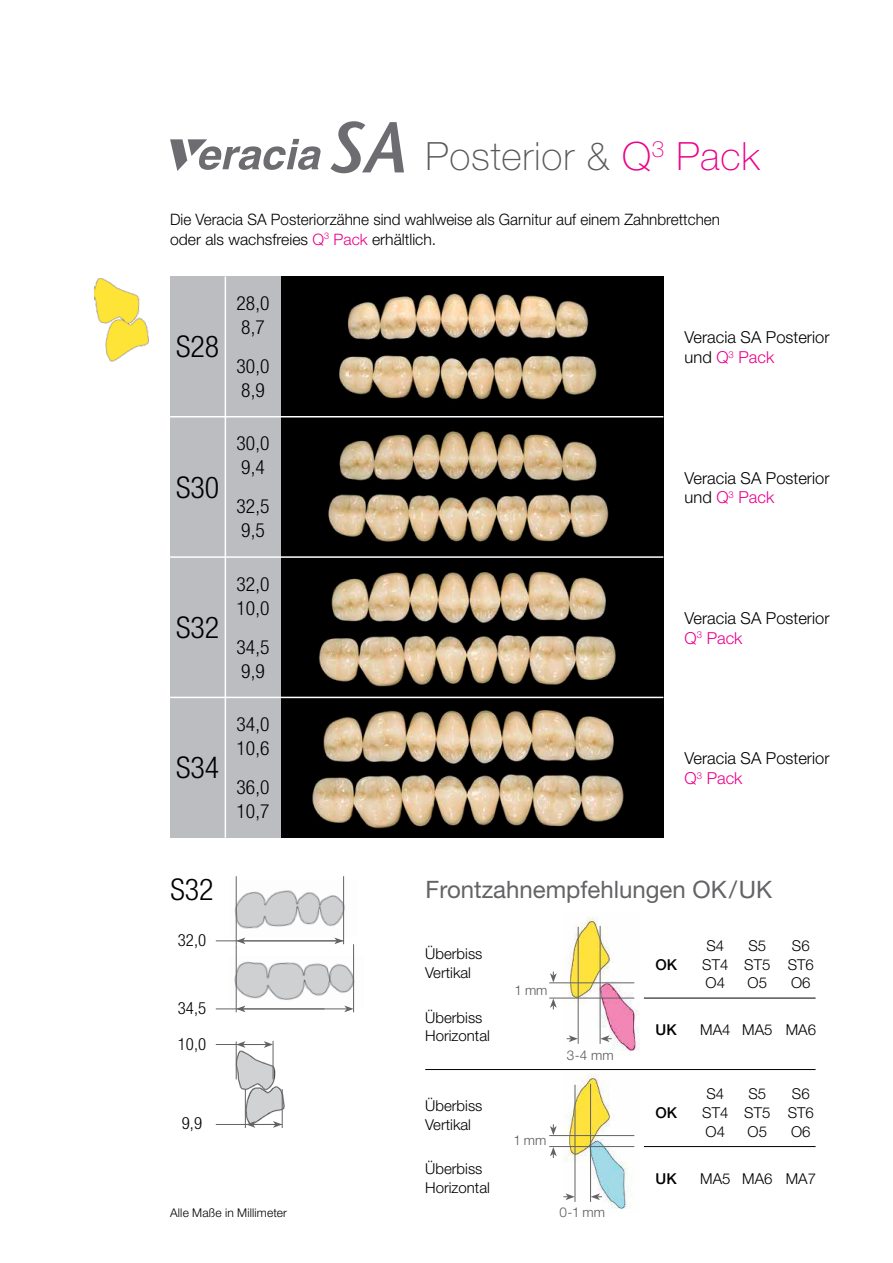
<style>
.page{position:relative;width:893px;height:1263px;background:#fff}
.page>*{position:absolute;margin:0;border:0;box-sizing:border-box;transform-origin:0 0}
.t1{font:100 39px "Helvetica Neue";letter-spacing:.02em;color:#57595b}
.t2{font:300 condensed 30px "Helvetica Neue";color:#000}
.t3{font:24px "Helvetica Neue";color:#636366}
.t4{font:300 condensed 19.5px/24px "Helvetica Neue";color:#000}
.t5{font:300 condensed 16.8px/36px "Helvetica Neue";color:#000}
.t6{font:300 16.5px/19.8px "Helvetica Neue";color:#000}
.t7{font:300 15.75px/19.5px "Helvetica Neue";color:#000}
.t8{font:300 15px/18.8px "Helvetica Neue";color:#000}
.t9{font:500 15px "Helvetica Neue";color:#000}
.t10{font:300 13.5px "Helvetica Neue";color:#57595b}
.t11{font:300 12px "Helvetica Neue";letter-spacing:.01em;color:#000}
.s1{color:#ec008b}
</style>
<div class="page">
<img style="left:564px;top:916px;width:76px;height:135px">
<img style="left:564px;top:1070px;width:76px;height:139px">
<img style="left:95px;top:278px;width:54px;height:84px">
<div style="left:281px;top:276px;width:382px;height:141px;background:#000"></div>
<div style="left:281px;top:417px;width:382px;height:140px;background:#000"></div>
<div style="left:281px;top:557px;width:382px;height:140px;background:#000"></div>
<div style="left:281px;top:697px;width:382px;height:141px;background:#000"></div>
<img style="left:347px;top:293px;width:242px;height:47px">
<img style="left:339px;top:431px;width:258px;height:50px">
<img style="left:331px;top:571px;width:275px;height:53px">
<img style="left:323px;top:709px;width:291px;height:55px">
<img style="left:339px;top:355px;width:258px;height:45px">
<img style="left:328px;top:494px;width:281px;height:48px">
<img style="left:318px;top:635px;width:298px;height:52px">
<img style="left:312px;top:774px;width:312px;height:55px">
<img style="left:235px;top:1043px;width:50px;height:85px">
<img style="left:234px;top:956px;width:121px;height:52px">
<img style="left:234px;top:881px;width:111px;height:56px">
<hr style="left:236px;top:876px;width:1px;height:68px;background:#636366">
<hr style="left:343px;top:876px;width:1px;height:68px;background:#636366">
<svg style="left:236px;top:937px;width:9px;height:7px"></svg>
<svg style="left:334px;top:937px;width:10px;height:7px"></svg>
<hr style="left:216px;top:940px;width:128px;height:1px;background:#636366">
<hr style="left:236px;top:944px;width:1px;height:68px;background:#636366">
<hr style="left:353px;top:944px;width:1px;height:68px;background:#636366">
<hr style="left:243px;top:1008px;width:104px;height:1px;background:#636366">
<svg style="left:236px;top:1005px;width:9px;height:7px"></svg>
<svg style="left:344px;top:1005px;width:10px;height:7px"></svg>
<hr style="left:216px;top:1008px;width:108px;height:1px;background:#636366">
<hr style="left:236px;top:1041px;width:1px;height:38px;background:#636366">
<hr style="left:273px;top:1041px;width:1px;height:38px;background:#636366">
<svg style="left:246px;top:1121px;width:36px;height:7px"></svg>
<hr style="left:216px;top:1124px;width:66px;height:1px;background:#636366">
<svg style="left:236px;top:1041px;width:37px;height:7px"></svg>
<hr style="left:216px;top:1044px;width:54px;height:1px;background:#636366">
<hr style="left:245px;top:1089px;width:1px;height:39px;background:#636366">
<hr style="left:282px;top:1089px;width:1px;height:39px;background:#636366">
<svg style="left:170px;top:139px;width:151px;height:32px"></svg>
<svg style="left:330px;top:121px;width:74px;height:52px"></svg>
<div style="left:170px;top:417px;width:55px;height:140px;background:#bbbdc0"></div>
<div style="left:170px;top:557px;width:55px;height:140px;background:#bbbdc0"></div>
<div style="left:170px;top:697px;width:55px;height:141px;background:#bbbdc0"></div>
<div style="left:170px;top:276px;width:55px;height:141px;background:#bbbdc0"></div>
<div style="left:225px;top:417px;width:56px;height:140px;background:#bbbdc0"></div>
<div style="left:225px;top:557px;width:56px;height:140px;background:#bbbdc0"></div>
<div style="left:225px;top:697px;width:56px;height:141px;background:#bbbdc0"></div>
<div style="left:225px;top:276px;width:56px;height:141px;background:#bbbdc0"></div>
<hr style="left:578px;top:927px;width:1px;height:117px;background:#636366">
<hr style="left:575px;top:1085px;width:1px;height:117px;background:#636366">
<hr style="left:600px;top:926px;width:1px;height:118px;background:#636366">
<hr style="left:590px;top:1084px;width:1px;height:118px;background:#636366">
<svg style="left:567px;top:1035px;width:11px;height:7px"></svg>
<svg style="left:563px;top:1193px;width:12px;height:7px"></svg>
<svg style="left:600px;top:1035px;width:12px;height:7px"></svg>
<svg style="left:591px;top:1193px;width:11px;height:7px"></svg>
<hr style="left:549px;top:998px;width:85px;height:1px;background:#636366">
<hr style="left:549px;top:1146px;width:85px;height:1px;background:#636366">
<hr style="left:549px;top:982px;width:85px;height:1px;background:#636366">
<hr style="left:549px;top:1135px;width:85px;height:1px;background:#636366">
<svg style="left:550px;top:971px;width:7px;height:11px"></svg>
<svg style="left:550px;top:1124px;width:7px;height:11px"></svg>
<svg style="left:550px;top:998px;width:7px;height:11px"></svg>
<svg style="left:550px;top:1147px;width:7px;height:11px"></svg>
<hr style="left:425px;top:1069px;width:391px;height:1px;background:#000">
<hr style="left:644px;top:998px;width:172px;height:1px;background:#000">
<hr style="left:644px;top:1146px;width:172px;height:1px;background:#000">
<hr style="left:225px;top:276px;width:1px;height:562px;background:#fff">
<hr style="left:170px;top:416px;width:493px;height:1px;background:#fff">
<hr style="left:170px;top:556px;width:493px;height:2px;background:#fff">
<hr style="left:170px;top:697px;width:493px;height:1px;background:#fff">
<h1 class="t1" style="left:426px;top:135px;width:335px">Posterior &amp; <span class="s1">Q</span><sup>3</sup> <span class="s1">Pack</span></h1>
<p class="t7" style="left:170px;top:209px;width:551px">Die Veracia SA Posteriorzähne sind wahlweise als Garnitur auf einem Zahnbrettchen oder als wachsfreies <span class="s1">Q</span><sup>3</sup> <span class="s1">Pack</span> erhältlich.</p>
<h3 class="t4" style="left:237px;top:291px;width:34px">28,0<br>8,7</h3>
<h3 class="t4" style="left:237px;top:354px;width:34px">30,0<br>8,9</h3>
<h2 class="t2" style="left:176px;top:329px;width:45px">S28</h2>
<p class="t6" style="left:685px;top:327px;width:146px">Veracia SA Posterior und <span class="s1">Q</span><sup>3</sup> <span class="s1">Pack</span></p>
<h2 class="t2" style="left:176px;top:470px;width:45px">S30</h2>
<h2 class="t2" style="left:176px;top:610px;width:45px">S32</h2>
<h2 class="t2" style="left:176px;top:750px;width:45px">S34</h2>
<h3 class="t4" style="left:237px;top:431px;width:34px">30,0<br>9,4</h3>
<h3 class="t4" style="left:237px;top:494px;width:34px">32,5<br>9,5</h3>
<h3 class="t4" style="left:237px;top:572px;width:34px">32,0<br>10,0</h3>
<h3 class="t4" style="left:237px;top:635px;width:34px">34,5<br>9,9</h3>
<h3 class="t4" style="left:237px;top:712px;width:34px">34,0<br>10,6</h3>
<h3 class="t4" style="left:237px;top:775px;width:34px">36,0<br>10,7</h3>
<h2 class="t2" style="left:170px;top:872px;width:45px">S32</h2>
<p class="t5" style="left:178px;top:922px;width:30px">32,0</p>
<p class="t5" style="left:178px;top:989px;width:30px">34,5<br>10,0</p>
<p class="t5" style="left:182px;top:1105px;width:22px">9,9</p>
<p class="t11" style="left:170px;top:1206px;width:118px">Alle Maße in Millimeter</p>
<p class="t6" style="left:685px;top:467px;width:146px">Veracia SA Posterior und <span class="s1">Q</span><sup>3</sup> <span class="s1">Pack</span></p>
<p class="t6" style="left:685px;top:608px;width:146px">Veracia SA Posterior<br><span class="s1">Q</span><sup>3</sup> <span class="s1">Pack</span></p>
<p class="t6" style="left:685px;top:748px;width:146px">Veracia SA Posterior<br><span class="s1">Q</span><sup>3</sup> <span class="s1">Pack</span></p>
<h3 class="t3" style="left:426px;top:875px;width:348px">Frontzahnempfehlungen OK/UK</h3>
<p class="t8" style="left:425px;top:944px;width:59px">Überbiss<br>Vertikal</p>
<p class="t8" style="left:425px;top:1007px;width:66px">Überbiss<br>Horizontal</p>
<p class="t8" style="left:425px;top:1096px;width:59px">Überbiss<br>Vertikal</p>
<p class="t8" style="left:425px;top:1159px;width:66px">Überbiss<br>Horizontal</p>
<p class="t10" style="left:515px;top:982px;width:34px">1 mm</p>
<p class="t10" style="left:567px;top:1047px;width:48px">3-4 mm</p>
<p class="t10" style="left:513px;top:1132px;width:34px">1 mm</p>
<p class="t10" style="left:559px;top:1204px;width:47px">0-1 mm</p>
<p class="t9" style="left:656px;top:955px;width:23px">OK</p>
<p class="t9" style="left:656px;top:1021px;width:23px">UK</p>
<p class="t9" style="left:656px;top:1104px;width:23px">OK</p>
<p class="t8" style="left:702px;top:936px;width:113px;text-indent:90px">S6<br>ST4 ST5 ST6<br>O4</p>
<p class="t8" style="left:706px;top:936px;width:19px">S4</p>
<p class="t8" style="left:748px;top:936px;width:19px">S5</p>
<p class="t8" style="left:748px;top:973px;width:21px">O5</p>
<p class="t8" style="left:791px;top:973px;width:21px">O6</p>
<p class="t8" style="left:700px;top:1020px;width:117px">MA4 MA5 MA6</p>
<p class="t8" style="left:702px;top:1084px;width:113px;text-indent:90px">S6<br>ST4 ST5 ST6<br>O4</p>
<p class="t8" style="left:706px;top:1084px;width:19px">S4</p>
<p class="t8" style="left:748px;top:1084px;width:19px">S5</p>
<p class="t8" style="left:748px;top:1122px;width:21px">O5</p>
<p class="t8" style="left:791px;top:1122px;width:21px">O6</p>
<p class="t9" style="left:656px;top:1169px;width:23px">UK</p>
<p class="t8" style="left:700px;top:1169px;width:117px">MA5 MA6 MA7</p>
</div>
